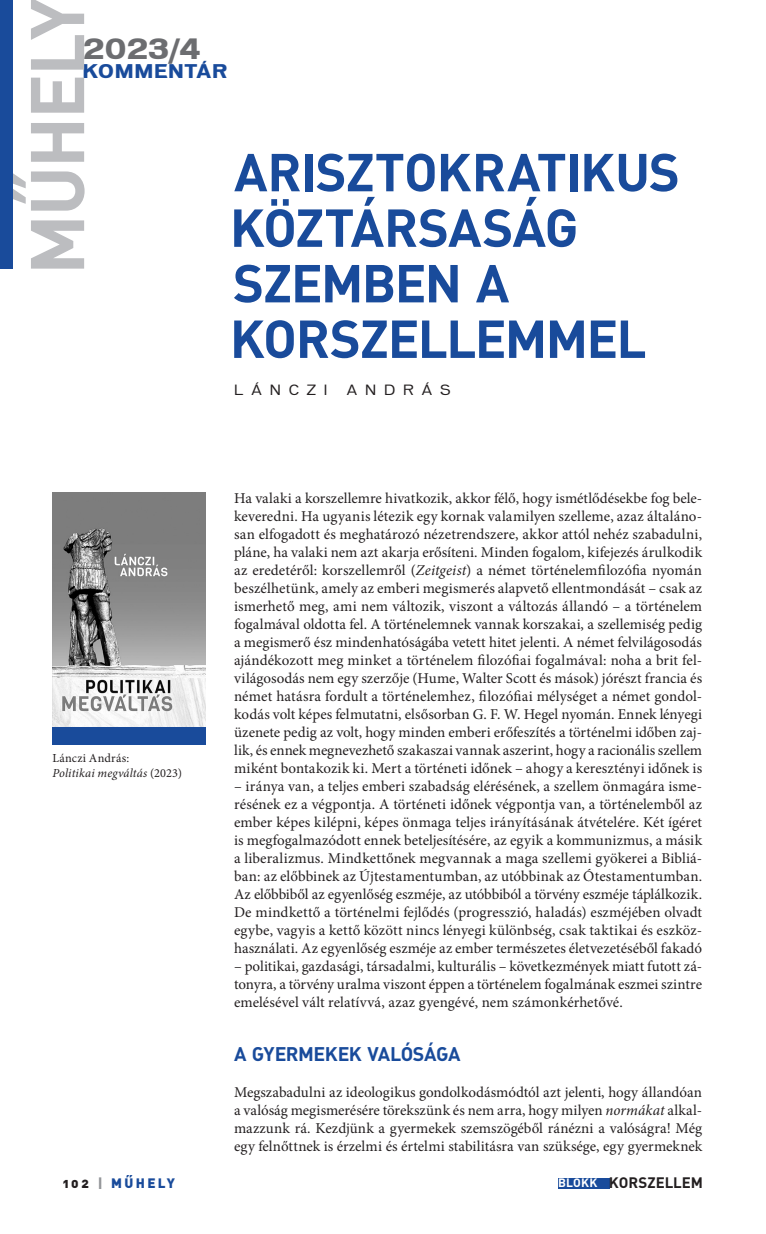
<style>
.page{position:relative;width:766px;height:1234px;background:#fff}
.page>*{position:absolute;margin:0;border:0;box-sizing:border-box;transform-origin:0 0}
._00_-_rovatfej{font:700 74.7px "DIN Alt PFL";letter-spacing:.025em;color:#bcbdc0}
._01_-_főcím{font:700 52.5px/55.5px "DINPFL";letter-spacing:.02em;color:#194b9b}
._01_-_főcím-2{font:700 26.7px "Vonnes PFL";color:#6c6d70}
._05_-_belcím{font:700 19.5px "DIN Alt PFL";letter-spacing:.02em;color:#194b9b}
._01_-_főcím-3{font:700 18px "Vonnes PFL";letter-spacing:.065em;color:#194b9b}
._8_-_kenyér_1_---_10_pt{font:15px/18px "Minion Pro";letter-spacing:-.005em;color:#231f20;text-align:justify}
.t1{font:700 15px "DIN Alt PFL";letter-spacing:.045em;color:#231f20}
._02_-_szerző{font:13.5px "Vonnes Bk PFL";letter-spacing:.62em;color:#231f20}
.t2{font:13.5px "DIN Alt Blk PFL";letter-spacing:.2em;color:#194b9b}
._1000_-_képaláírás{font:12.3px/14.7px "Minion Pro";color:#231f20}
.s1{font-style:italic}
.s2{color:#231f20}
.s3{color:#939598}
.s4{font-size:12px;color:#fff}
</style>
<div class="page">
<div style="left:558px;top:1177px;width:52px;height:11px;background:#194b9b"></div>
<div style="left:0;top:0;width:13px;height:268px;background:#194b9b"></div>
<img style="left:52px;top:492px;width:154px;height:235px">
<div style="left:52px;top:727px;width:154px;height:17px;background:#194b9b"></div>
<p class="_00_-_rovatfej" style="left:8px;top:275px;width:278px;rotate:-90deg">MŰHELY</p>
<p class="_01_-_főcím-2" style="left:83px;top:33px;width:119px">2023/4</p>
<p class="_01_-_főcím-3" style="left:83px;top:60px;width:145px">KOMMENTÁR</p>
<p class="_01_-_főcím" style="left:234px;top:142px;width:445px">ARISZTOKRATIKUS</p>
<p class="_01_-_főcím" style="left:230px;top:198px;width:347px">KÖZTÁRSASÁG</p>
<p class="_01_-_főcím" style="left:230px;top:253px;width:415px">SZEMBEN A<br>KORSZELLEMMEL</p>
<p class="_02_-_szerző" style="left:234px;top:381px;width:94px">LÁNCZI</p>
<p class="_02_-_szerző" style="left:347px;top:381px;width:105px">ANDRÁS</p>
<p class="_1000_-_képaláírás" style="left:52px;top:750px;width:131px">Lánczi András:<br><span class="s1">Politikai megváltás</span> (2023)</p>
<p class="_8_-_kenyér_1_---_10_pt" style="left:234px;top:489px;width:470px">Ha valaki a korszellemre hivatkozik, akkor félő, hogy ismétlődésekbe fog bele&shy;keveredni. Ha ugyanis létezik egy kornak valamilyen szelleme, azaz általáno&shy;san elfogadott és meghatározó nézetrendszere, akkor attól nehéz szabadulni, pláne, ha valaki nem azt akarja erősíteni. Minden fogalom, kifejezés árulkodik az eredetéről: korszellemről (<span class="s1">Zeitgeist</span>) a német történelemfilozófia nyomán beszélhetünk, amely az emberi megismerés alapvető ellentmondását – csak az ismerhető meg, ami nem változik, viszont a változás állandó – a történelem fogalmával oldotta fel. A történelemnek vannak korszakai, a szellemiség pedig a megismerő ész mindenhatóságába vetett hitet jelenti. A német felvilágosodás ajándékozott meg minket a történelem filozófiai fogalmával: noha a brit fel&shy;világosodás nem egy szerzője (Hume, Walter Scott és mások) jórészt francia és német hatásra fordult a történelemhez, filozófiai mélységet a német gondol&shy;kodás volt képes felmutatni, elsősorban G. F. W. Hegel nyomán. Ennek lényegi üzenete pedig az volt, hogy minden emberi erőfeszítés a történelmi időben zaj&shy;lik, és ennek megnevezhető szakaszai vannak aszerint, hogy a racionális szellem miként bontakozik ki. Mert a történeti időnek – ahogy a keresztényi időnek is</p>
<p class="_8_-_kenyér_1_---_10_pt" style="left:234px;top:777px;width:469px">– iránya van, a teljes emberi szabadság elérésének, a szellem önmagára isme&shy;résének ez a végpontja. A történeti időnek végpontja van, a történelemből az ember képes kilépni, képes önmaga teljes irányításának átvételére. Két ígéret is megfogalmazódott ennek beteljesítésére, az egyik a kommunizmus, a másik a liberalizmus. Mindkettőnek megvannak a maga szellemi gyökerei a Bibliá&shy;ban: az előbbinek az Újtestamentumban, az utóbbinak az Ótestamentumban.<br>Az előbbiből az egyenlőség eszméje, az utóbbiból a törvény eszméje táplálkozik.<br>De mindkettő a történelmi fejlődés (progresszió, haladás) eszméjében olvadt egybe, vagyis a kettő között nincs lényegi különbség, csak taktikai és eszköz&shy;használati. Az egyenlőség eszméje az ember természetes életvezetéséből fakadó</p>
<p class="_8_-_kenyér_1_---_10_pt" style="left:234px;top:957px;width:469px">– politikai, gazdasági, társadalmi, kulturális – következmények miatt futott zá&shy;tonyra, a törvény uralma viszont éppen a történelem fogalmának eszmei szintre emelésével vált relatívvá, azaz gyengévé, nem számonkérhetővé.</p>
<p class="_05_-_belcím" style="left:234px;top:1041px;width:227px">A GYERMEKEK VALÓSÁGA</p>
<p class="_8_-_kenyér_1_---_10_pt" style="left:234px;top:1083px;width:469px">Megszabadulni az ideologikus gondolkodásmódtól azt jelenti, hogy állandóan a valóság megismerésére törekszünk és nem arra, hogy milyen <span class="s1">normákat</span> alkal&shy;mazzunk rá. Kezdjünk a gyermekek szemszögéből ránézni a valóságra! Még egy felnőttnek is érzelmi és értelmi stabilitásra van szüksége, egy gyermeknek</p>
<p class="t2" style="left:63px;top:1173px;width:113px"><span class="s2">102</span> <span class="s3">|</span> MŰHELY</p>
<p class="t1" style="left:558px;top:1172px;width:145px"><span class="s4">BLOKK</span> KORSZELLEM</p>
</div>
